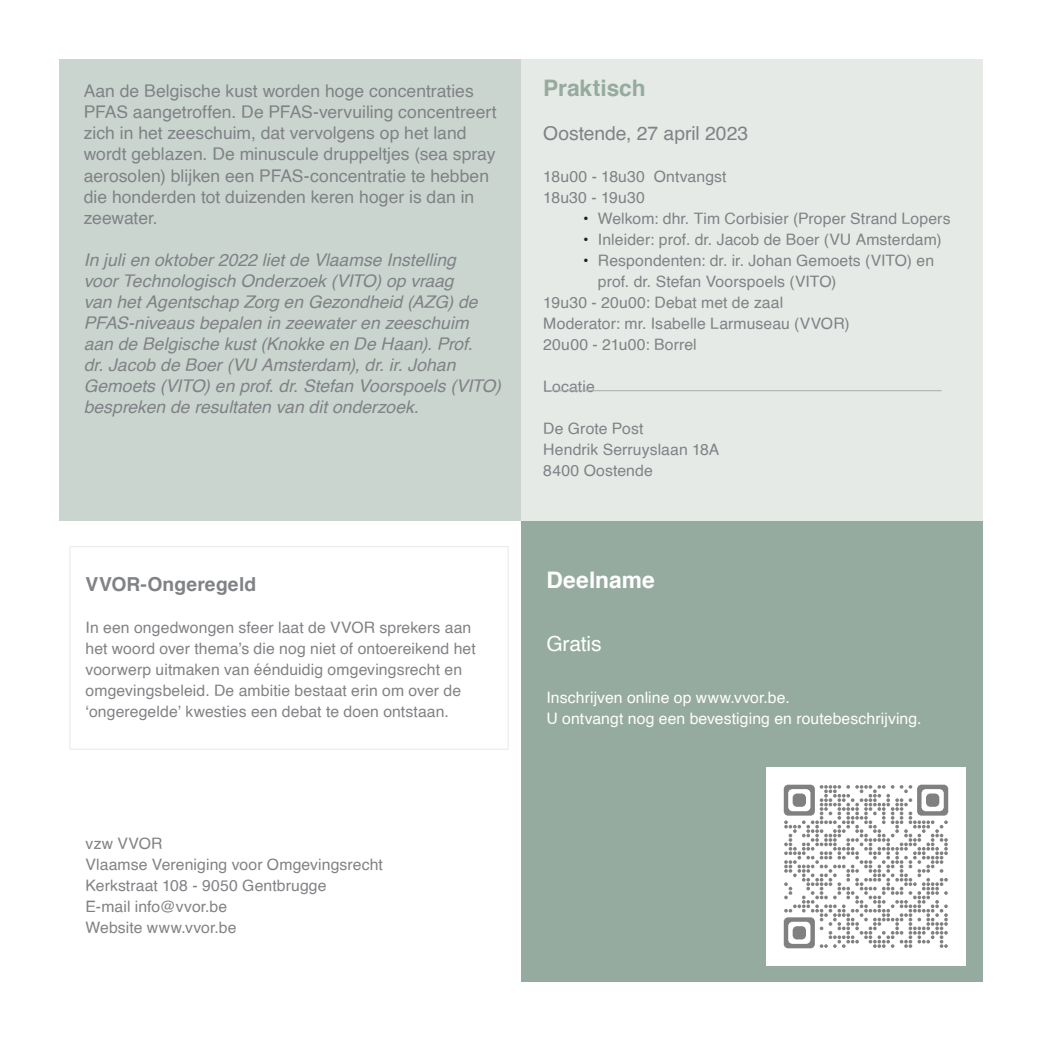
<style>
.page{position:relative;width:1042px;height:1042px;background:#fff}
.page>*{position:absolute;margin:0;border:0;box-sizing:border-box;transform-origin:0 0}
.t1{font:700 22.75px "Helvetica";color:#96aba0}
.t2{font:700 22.75px "Helvetica";letter-spacing:.005em;color:#fff}
.t3{font:21px "Helvetica";letter-spacing:-.005em;color:#fff}
.t4{font:19.25px "Helvetica";color:#808285}
.t5{font:700 19.25px "Helvetica";letter-spacing:.005em;color:#808285}
.t6{font:italic 17.5px/21px "Helvetica";color:#808285}
.t7{font:17.5px/21px "Helvetica";color:#808285}
.t8{font:15.75px/21px "Helvetica";letter-spacing:.005em;color:#808285}
.t9{font:15.75px/21px "Helvetica";letter-spacing:.005em;color:#fff}
.s1{color:#231f20}
</style>
<div class="page">
<div style="left:60px;top:60px;width:461px;height:461px;background:#cad5d0"></div>
<div style="left:521px;top:60px;width:461px;height:461px;background:#e5eae7"></div>
<hr style="left:546px;top:390px;width:395px;height:1px;background:#a8a9ad">
<div style="left:521px;top:521px;width:461px;height:460px;background:#96aba0"></div>
<div style="left:69px;top:546px;width:439px;height:203px;border:1px solid #e5eae7"></div>
<img style="left:766px;top:767px;width:199px;height:198px">
<p class="t7" style="left:84px;top:81px;width:414px">Aan de Belgische kust worden hoge concentraties PFAS aangetroffen. De PFAS-vervuiling concentreert zich in het zeeschuim, dat vervolgens op het land wordt geblazen. De minuscule druppeltjes (sea spray aerosolen) blijken een PFAS-concentratie te hebben die honderden tot duizenden keren hoger is dan in zeewater.</p>
<p class="t6" style="left:84px;top:249px;width:419px">In juli en oktober 2022 liet de Vlaamse Instelling<br>voor Technologisch Onderzoek (VITO) op vraag<br>van het Agentschap Zorg en Gezondheid (AZG) de PFAS-niveaus bepalen in zeewater en zeeschuim aan de Belgische kust (Knokke en De Haan). Prof.<br>dr. Jacob de Boer (VU Amsterdam), dr. ir. Johan Gemoets (VITO) en prof. dr. Stefan Voorspoels (VITO) bespreken de resultaten van dit onderzoek.</p>
<p class="t5" style="left:86px;top:569px;width:172px">VVOR-Ongeregeld</p>
<p class="t8" style="left:86px;top:617px;width:392px">In een ongedwongen sfeer laat de VVOR sprekers aan het woord over thema’s die nog niet of ontoereikend het voorwerp uitmaken van éénduidig omgevingsrecht en omgevingsbeleid. De ambitie bestaat erin om over de ‘ongeregelde’ kwesties een debat te doen ontstaan.</p>
<p class="t1" style="left:543px;top:70px;width:104px">Praktisch</p>
<p class="t4" style="left:543px;top:118px;width:206px">Oostende, 27 april 2023</p>
<p class="t8" style="left:543px;top:166px;width:185px">18u00 - 18u30 Ontvangst</p>
<p class="t8" style="left:543px;top:187px;width:103px">18u30 - 19u30</p>
<p class="t8" style="left:583px;top:208px;width:369px"><span class="s1">•</span> Welkom: dhr. Tim Corbisier (Proper Strand Lopers</p>
<p class="t8" style="left:583px;top:229px;width:360px"><span class="s1">•</span> Inleider: prof. dr. Jacob de Boer (VU Amsterdam)</p>
<p class="t8" style="left:598px;top:250px;width:338px;text-indent:-15px"><span class="s1">•</span> Respondenten: dr. ir. Johan Gemoets (VITO) en prof. dr. Stefan Voorspoels (VITO)</p>
<p class="t8" style="left:543px;top:292px;width:241px">19u30 - 20u00: Debat met de zaal</p>
<p class="t8" style="left:543px;top:313px;width:308px">Moderator: mr. Isabelle Larmuseau (VVOR)</p>
<p class="t8" style="left:543px;top:334px;width:155px">20u00 - 21u00: Borrel</p>
<p class="t8" style="left:543px;top:376px;width:53px">Locatie</p>
<p class="t8" style="left:543px;top:418px;width:102px">De Grote Post</p>
<p class="t8" style="left:543px;top:439px;width:178px">Hendrik Serruyslaan 18A</p>
<p class="t8" style="left:543px;top:460px;width:111px">8400 Oostende</p>
<p class="t2" style="left:546px;top:561px;width:110px">Deelname</p>
<p class="t3" style="left:546px;top:627px;width:57px">Gratis</p>
<p class="t9" style="left:546px;top:687px;width:377px">Inschrijven online op www.vvor.be.<br>U ontvangt nog een bevestiging en routebeschrijving.</p>
<p class="t8" style="left:86px;top:833px;width:299px">vzw VVOR<br>Vlaamse Vereniging voor Omgevingsrecht</p>
<p class="t8" style="left:86px;top:875px;width:242px">Kerkstraat 108 - 9050 Gentbrugge<br>E-mail info@vvor.be<br>Website www.vvor.be</p>
</div>
